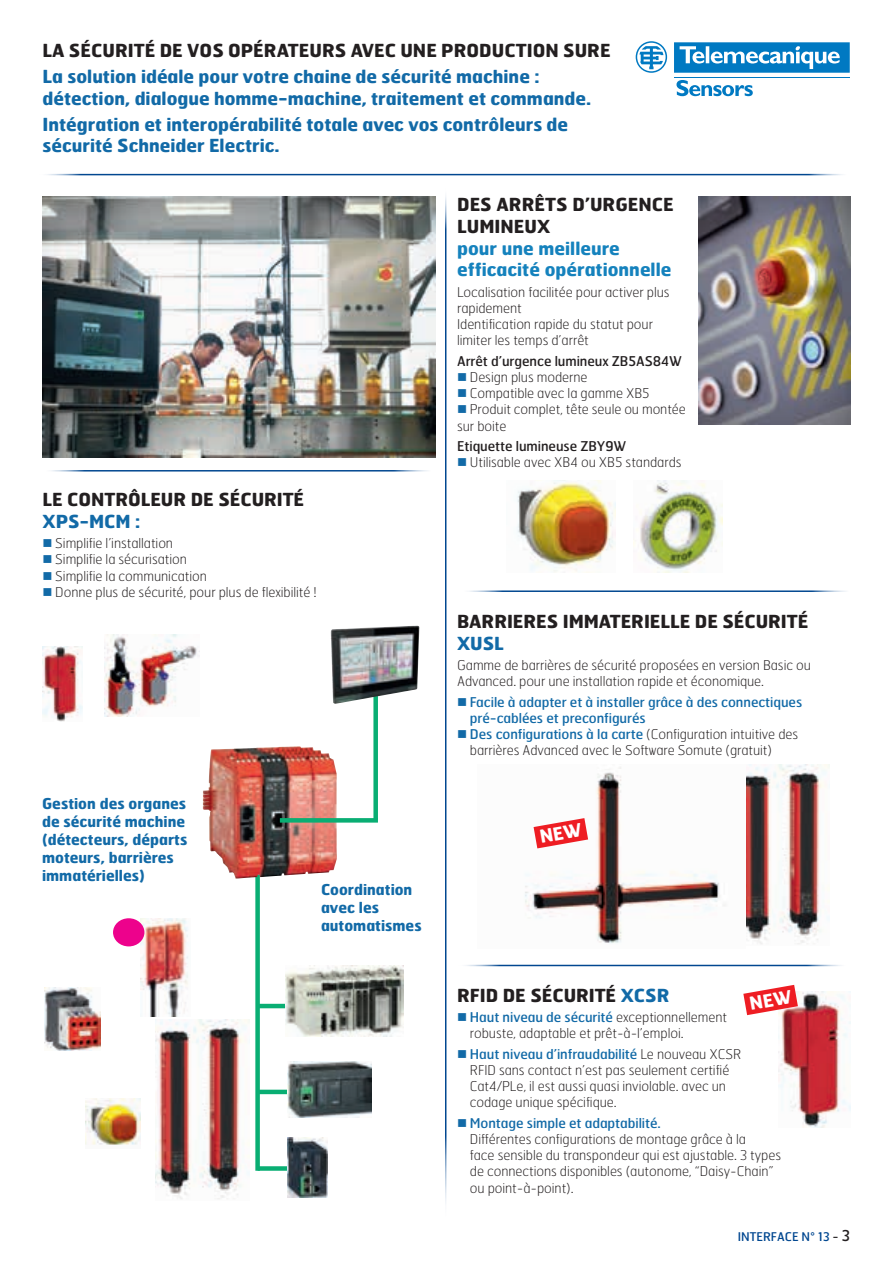
<style>
.page{position:relative;width:893px;height:1263px;background:#fff}
.page>*{position:absolute;margin:0;border:0;box-sizing:border-box;transform-origin:0 0}
.t1{font:700 18px/21.6px "Hermes";color:#126aa7}
.t2{font:700 18px/21.6px "Hermes";letter-spacing:-.005em;color:#231f20}
.t3{font:700 18px/21.6px "Hermes";color:#1582bd}
.t4{font:700 15px/18px "Hermes";color:#126aa7}
.t5{font:100 13.5px/16.2px "Hermes";letter-spacing:-.005em;color:#231f20}
.t6{font:13.5px/16.2px "Hermes";letter-spacing:-.005em;color:#126aa7}
.t7{font:13.5px "Hermes";letter-spacing:-.005em;color:#231f20}
.t8{font:12px "Hermes";color:#014790}
.s1{font-weight:100;color:#231f20}
.s2{color:#126aa7}
.s3{font-weight:400;color:#126aa7}
.s4{color:#231f20}
.s5{font-size:15px;color:#231f20}
</style>
<div class="page">
<img style="left:634px;top:480px;width:89px;height:92px">
<hr style="left:445px;top:187px;width:1px;height:1033px;background:#014790">
<hr style="left:460px;top:590px;width:395px;height:2px;background:#014790">
<hr style="left:42px;top:470px;width:395px;height:1px;background:#014790">
<hr style="left:457px;top:965px;width:393px;height:1px;background:#014790">
<hr style="left:38px;top:174px;width:812px;height:1px;background:#014790">
<svg style="left:636px;top:41px;width:31px;height:32px"></svg>
<hr style="left:674px;top:77px;width:176px;height:1px;background:#0079c2">
<svg style="left:676px;top:80px;width:77px;height:16px"></svg>
<svg style="left:674px;top:42px;width:176px;height:31px"></svg>
<img style="left:517px;top:480px;width:99px;height:92px">
<img style="left:86px;top:1099px;width:54px;height:46px">
<img style="left:699px;top:197px;width:151px;height:227px">
<img style="left:43px;top:197px;width:393px;height:260px">
<img style="left:141px;top:918px;width:47px;height:98px">
<img style="left:156px;top:1019px;width:94px;height:180px">
<img style="left:746px;top:764px;width:84px;height:180px">
<img style="left:43px;top:646px;width:39px;height:76px">
<img style="left:104px;top:635px;width:96px;height:82px">
<img style="left:44px;top:988px;width:56px;height:62px">
<hr style="left:258px;top:1004px;width:108px;height:4px;background:#09ae73">
<hr style="left:258px;top:1090px;width:108px;height:4px;background:#09ae73">
<div style="left:258px;top:1166px;width:66px;height:5px;background:#09ae73"></div>
<div style="left:255px;top:875px;width:5px;height:296px;background:#09ae73"></div>
<img style="left:525px;top:767px;width:201px;height:176px">
<img style="left:779px;top:991px;width:71px;height:136px">
<img style="left:286px;top:965px;width:118px;height:71px">
<img style="left:288px;top:1062px;width:83px;height:56px">
<img style="left:288px;top:1137px;width:40px;height:60px">
<img style="left:203px;top:746px;width:134px;height:133px">
<div style="left:280px;top:818px;width:98px;height:5px;background:#09ae73"></div>
<div style="left:373px;top:692px;width:5px;height:127px;background:#09ae73"></div>
<div style="left:113px;top:918px;width:31px;height:28px;background:#ed028c;border-radius:50%"></div>
<img style="left:331px;top:626px;width:88px;height:78px">
<svg style="left:743px;top:985px;width:55px;height:30px"></svg>
<svg style="left:534px;top:818px;width:54px;height:30px"></svg>
<h1 class="t2" style="left:43px;top:39px;width:570px">LA SÉCURITÉ DE VOS OPÉRATEURS AVEC UNE PRODUCTION SURE</h1>
<h1 class="t1" style="left:43px;top:65px;width:550px">La solution idéale pour votre chaine de sécurité machine : détection, dialogue homme-machine, traitement et commande.</h1>
<h1 class="t1" style="left:43px;top:113px;width:527px">Intégration et interopérabilité totale avec vos contrôleurs de sécurité Schneider Electric.</h1>
<h1 class="t2" style="left:43px;top:488px;width:263px">LE CONTRÔLEUR DE SÉCURITÉ</h1>
<h1 class="t1" style="left:43px;top:510px;width:99px">XPS-MCM :</h1>
<p class="t5" style="left:55px;top:535px;width:263px">Simplifie l’installation<br>Simplifie la sécurisation<br>Simplifie la communication<br>Donne plus de sécurité, pour plus de flexibilité !</p>
<p class="t4" style="left:42px;top:794px;width:147px">Gestion des organes de sécurité machine (détecteurs, départs moteurs, barrières immatérielles)</p>
<p class="t4" style="left:321px;top:880px;width:102px">Coordination avec les automatismes</p>
<h1 class="t2" style="left:457px;top:193px;width:218px">DES ARRÊTS D’URGENCE<br>LUMINEUX</h1>
<h1 class="t3" style="left:457px;top:237px;width:216px">pour une meilleure efficacité opérationnelle</h1>
<p class="t5" style="left:457px;top:283px;width:214px">Localisation facilitée pour activer plus rapidement<br>Identification rapide du statut pour limiter les temps d’arrêt</p>
<p class="t7" style="left:457px;top:352px;width:226px">Arrêt d’urgence lumineux ZB5AS84W</p>
<p class="t5" style="left:470px;top:369px;width:119px">Design plus moderne</p>
<p class="t5" style="left:470px;top:385px;width:181px">Compatible avec la gamme XB5</p>
<p class="t5" style="left:470px;top:401px;width:218px">Produit complet, tête seule ou montée</p>
<p class="t5" style="left:457px;top:417px;width:51px">sur boite</p>
<p class="t7" style="left:457px;top:437px;width:171px">Etiquette lumineuse ZBY9W</p>
<p class="t5" style="left:470px;top:454px;width:213px">Utilisable avec XB4 ou XB5 standards</p>
<h1 class="t2" style="left:457px;top:610px;width:353px">BARRIERES IMMATERIELLE DE SÉCURITÉ</h1>
<h1 class="t1" style="left:457px;top:632px;width:48px">XUSL</h1>
<p class="t5" style="left:457px;top:657px;width:355px">Gamme de barrières de sécurité proposées en version Basic ou<br>Advanced. pour une installation rapide et économique.</p>
<p class="t6" style="left:470px;top:693px;width:334px">Facile à adapter et à installer grâce à des connectiques pré-cablées et preconfigurés<br>Des configurations à la carte <span class="s1">(Configuration intuitive des barrières Advanced avec le Software Somute (gratuit)</span></p>
<h1 class="t2" style="left:457px;top:983px;width:214px">RFID DE SÉCURITÉ <span class="s2">XCSR</span></h1>
<p class="t5" style="left:470px;top:1009px;width:259px"><span class="s3">Haut niveau de sécurité</span> exceptionnellement robuste, adaptable et prêt-à-l’emploi.</p>
<p class="t5" style="left:470px;top:1045px;width:273px"><span class="s3">Haut niveau d’infraudabilité</span> Le nouveau XCSR RFID sans contact n’est pas seulement certifié Cat4/PLe, il est aussi quasi inviolable. avec un codage unique spécifique.</p>
<p class="t6" style="left:470px;top:1114px;width:192px">Montage simple et adaptabilité.</p>
<p class="t5" style="left:470px;top:1131px;width:313px">Différentes configurations de montage grâce à la<br>face sensible du transpondeur qui est ajustable. 3 types de connections disponibles (autonome, “Daisy-Chain” ou point-à-point).</p>
<p class="t8" style="left:738px;top:1229px;width:114px">INTERFACE N° 13 <span class="s4">-</span> <span class="s5">3</span></p>
</div>
